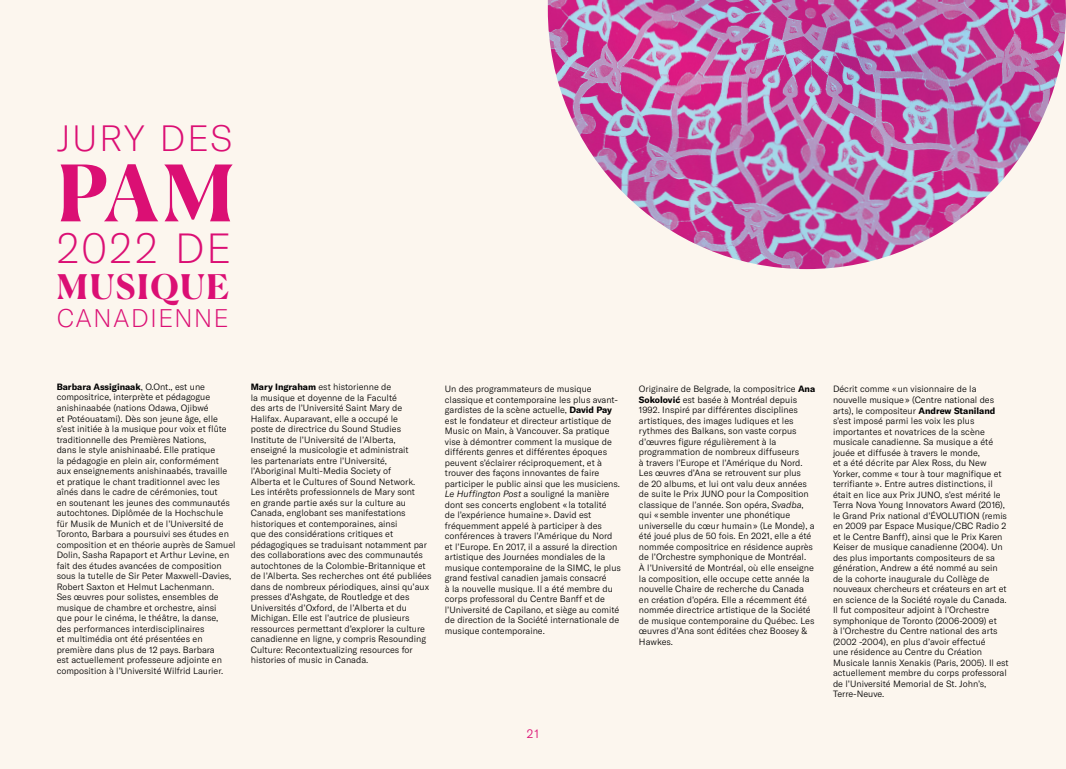
<style>
.page{position:relative;width:1066px;height:769px;background:#fff}
.page>*{position:absolute;margin:0;border:0;box-sizing:border-box;transform-origin:0 0}
.t1{font:700 77.6px "Canela";color:#db0f74}
.t2{font:100 41.5px "GT America";letter-spacing:.05em;color:#db0f74}
.t3{font:100 36.1px "GT America";letter-spacing:.045em;color:#db0f74}
.t4{font:700 33.9px "Canela";letter-spacing:.045em;color:#db0f74}
.t5{font:100 25.1px "GT America";letter-spacing:.04em;color:#db0f74}
.t6{font:300 12px "GT America";color:#db0f74}
.t7{font:300 9px/10.5px "GT America";color:#000}
.s1{font-weight:700}
.s2{font-style:italic}
</style>
<div class="page">
<div style="left:0;top:0;width:1066px;height:768px;background:#fcf6ee"></div>
<img style="left:548px;top:0;width:518px;height:269px">
<h3 class="t3" style="left:57px;top:117px;width:177px">JURY DES</h3>
<h1 class="t1" style="left:57px;top:132px;width:178px">PAM</h1>
<h2 class="t2" style="left:57px;top:224px;width:176px">2022 DE</h2>
<h3 class="t4" style="left:57px;top:260px;width:174px">MUSIQUE</h3>
<h3 class="t5" style="left:57px;top:304px;width:174px">CANADIENNE</h3>
<p class="t7" style="left:57px;top:381px;width:180px"><span class="s1">Barbara Assiginaak</span>, O.Ont., est une compositrice, interprète et pédagogue anishinaabée (nations Odawa, Ojibwé<br>et Potéouatami). Dès son jeune âge, elle s’est initiée à la musique pour voix et flûte traditionnelle des Premières Nations,<br>dans le style anishinaabé. Elle pratique<br>la pédagogie en plein air, conformément<br>aux enseignements anishinaabés, travaille et pratique le chant traditionnel avec les aînés dans le cadre de cérémonies, tout<br>en soutenant les jeunes des communautés autochtones. Diplômée de la Hochschule für Musik de Munich et de l’Université de Toronto, Barbara a poursuivi ses études en composition et en théorie auprès de Samuel Dolin, Sasha Rapaport et Arthur Levine, en fait des études avancées de composition sous la tutelle de Sir Peter Maxwell-Davies, Robert Saxton et Helmut Lachenmann.<br>Ses œuvres pour solistes, ensembles de musique de chambre et orchestre, ainsi<br>que pour le cinéma, le théâtre, la danse,<br>des performances interdisciplinaires<br>et multimédia ont été présentées en première dans plus de 12 pays. Barbara<br>est actuellement professeure adjointe en composition à l’Université Wilfrid Laurier.</p>
<p class="t7" style="left:251px;top:381px;width:182px"><span class="s1">Mary Ingraham</span> est historienne de<br>la musique et doyenne de la Faculté<br>des arts de l’Université Saint Mary de Halifax. Auparavant, elle a occupé le<br>poste de directrice du Sound Studies Institute de l’Université de l’Alberta, enseigné la musicologie et administrait<br>les partenariats entre l’Université, l’Aboriginal Multi-Media Society of<br>Alberta et le Cultures of Sound Network.<br>Les intérêts professionnels de Mary sont<br>en grande partie axés sur la culture au Canada, englobant ses manifestations historiques et contemporaines, ainsi<br>que des considérations critiques et pédagogiques se traduisant notamment par des collaborations avec des communautés autochtones de la Colombie-Britannique et de l’Alberta. Ses recherches ont été publiées dans de nombreux périodiques, ainsi qu’aux presses d’Ashgate, de Routledge et des Universités d’Oxford, de l’Alberta et du Michigan. Elle est l’autrice de plusieurs ressources permettant d’explorer la culture canadienne en ligne, y compris Resounding Culture: Recontextualizing resources for histories of music in Canada.</p>
<p class="t7" style="left:833px;top:384px;width:177px">Décrit comme « un visionnaire de la nouvelle musique » (Centre national des arts), le compositeur <span class="s1">Andrew Staniland </span>s’est imposé parmi les voix les plus importantes et novatrices de la scène musicale canadienne. Sa musique a été jouée et diffusée à travers le monde,<br>et a été décrite par Alex Ross, du New Yorker, comme « tour à tour magnifique et terrifiante ». Entre autres distinctions, il était en lice aux Prix JUNO, s’est mérité le Terra Nova Young Innovators Award (2016), le Grand Prix national d’ÉVOLUTION (remis en 2009 par Espace Musique/CBC Radio 2 et le Centre Banff), ainsi que le Prix Karen Keiser de musique canadienne (2004). Un des plus importants compositeurs de sa génération, Andrew a été nommé au sein de la cohorte inaugurale du Collège de nouveaux chercheurs et créateurs en art et en science de la Société royale du Canada.<br>Il fut compositeur adjoint à l’Orchestre symphonique de Toronto (2006-2009) et<br>à l’Orchestre du Centre national des arts (2002 -2004), en plus d’avoir effectué<br>une résidence au Centre du Création Musicale Iannis Xenakis (Paris, 2005). Il est actuellement membre du corps professoral de l’Université Memorial de St. John’s, Terre-Neuve.</p>
<h3 class="t6" style="left:527px;top:726px;width:14px">21</h3>
<p class="t7" style="left:445px;top:383px;width:178px">Un des programmateurs de musique classique et contemporaine les plus avant&shy;gardistes de la scène actuelle, <span class="s1">David Pay </span>est le fondateur et directeur artistique de Music on Main, à Vancouver. Sa pratique vise à démontrer comment la musique de différents genres et différentes époques peuvent s’éclairer réciproquement, et à trouver des façons innovantes de faire participer le public ainsi que les musiciens.<br><span class="s2">Le Huffington Post</span> a souligné la manière dont ses concerts englobent « la totalité<br>de l’expérience humaine ». David est fréquemment appelé à participer à des conférences à travers l’Amérique du Nord et l’Europe. En 2017, il a assuré la direction artistique des Journées mondiales de la musique contemporaine de la SIMC, le plus grand festival canadien jamais consacré<br>à la nouvelle musique. Il a été membre du corps professoral du Centre Banff et de l’Université de Capilano, et siège au comité de direction de la Société internationale de musique contemporaine.</p>
<p class="t7" style="left:639px;top:383px;width:178px">Originaire de Belgrade, la compositrice <span class="s1">Ana Sokolović</span> est basée à Montréal depuis 1992. Inspiré par différentes disciplines artistiques, des images ludiques et les rythmes des Balkans, son vaste corpus d’œuvres figure régulièrement à la programmation de nombreux diffuseurs<br>à travers l’Europe et l’Amérique du Nord.<br>Les œuvres d’Ana se retrouvent sur plus<br>de 20 albums, et lui ont valu deux années de suite le Prix JUNO pour la Composition classique de l’année. Son opéra, <span class="s2">Svadba</span>, qui « semble inventer une phonétique universelle du cœur humain » (Le Monde), a été joué plus de 50 fois. En 2021, elle a été nommée compositrice en résidence auprès de l’Orchestre symphonique de Montréal.<br>À l’Université de Montréal, où elle enseigne la composition, elle occupe cette année la nouvelle Chaire de recherche du Canada en création d’opéra. Elle a récemment été nommée directrice artistique de la Société de musique contemporaine du Québec. Les œuvres d’Ana sont éditées chez Boosey &amp; Hawkes.</p>
</div>
